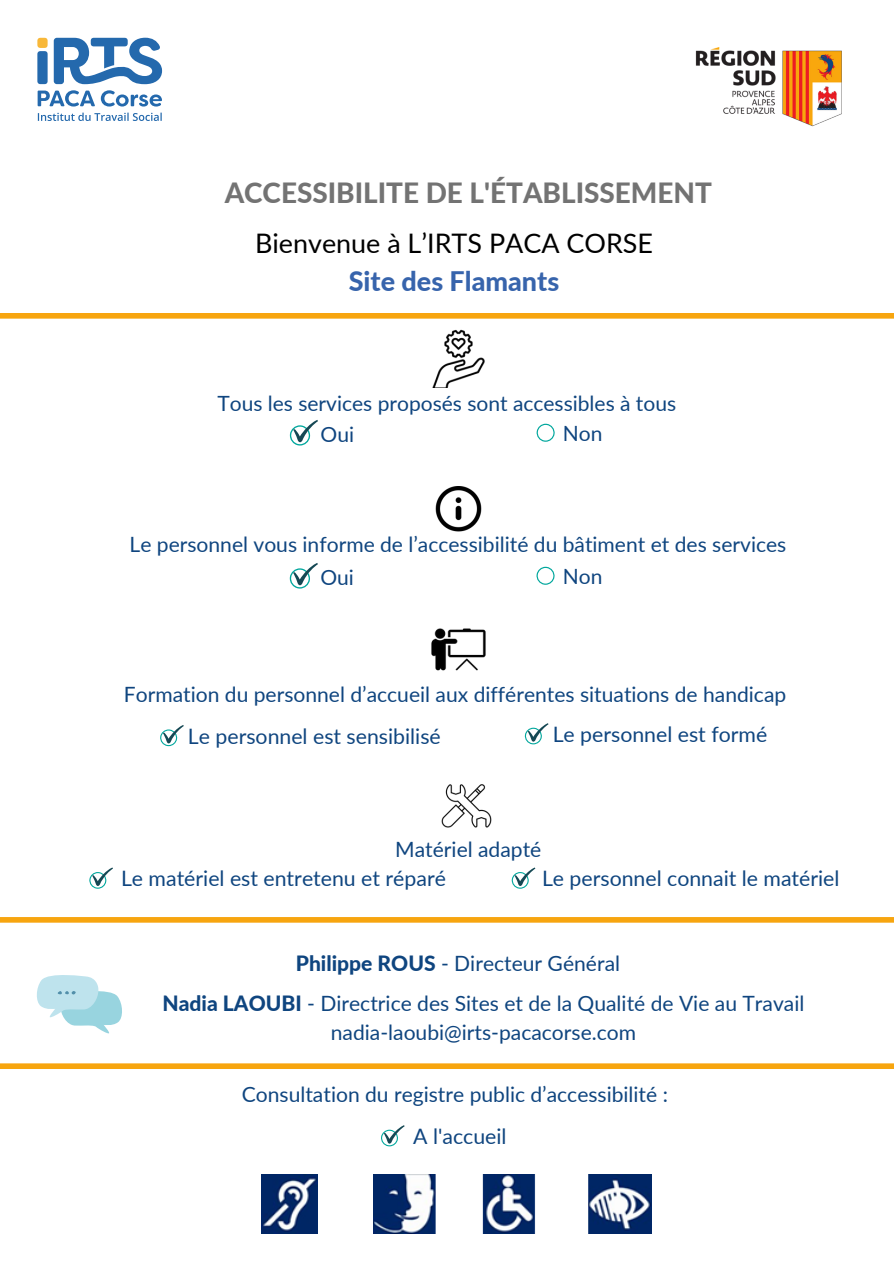
<style>
.page{position:relative;width:894px;height:1264px;background:#fff}
.page>*{position:absolute;margin:0;border:0;box-sizing:border-box;transform-origin:0 0}
.t1{font:800 27.9px "Lato";color:#737373}
.t2{font:26.85px/37.7px "Lato";color:#000;text-align:center}
.t3{font:21.3px "Lato";color:#0f457f}
.t4{font:21px "Lato";color:#0f457f}
.s1{font-weight:800;color:#3764ac}
.s2{font-weight:800}
</style>
<div class="page">
<img style="left:695px;top:47px;width:147px;height:80px">
<img style="left:432px;top:329px;width:53px;height:59px">
<svg style="left:536px;top:424px;width:18px;height:18px"></svg>
<svg style="left:290px;top:420px;width:28px;height:25px"></svg>
<div style="left:0;top:313px;width:893px;height:5px;background:#f7a50f"></div>
<svg style="left:160px;top:725px;width:24px;height:21px"></svg>
<svg style="left:524px;top:723px;width:24px;height:21px"></svg>
<img style="left:435px;top:486px;width:47px;height:45px">
<svg style="left:536px;top:567px;width:18px;height:17px"></svg>
<svg style="left:290px;top:563px;width:28px;height:25px"></svg>
<img style="left:431px;top:628px;width:55px;height:43px">
<svg style="left:89px;top:867px;width:24px;height:21px"></svg>
<svg style="left:511px;top:867px;width:24px;height:21px"></svg>
<img style="left:441px;top:784px;width:51px;height:44px">
<div style="left:0;top:917px;width:893px;height:5px;background:#f7a50f"></div>
<svg style="left:37px;top:975px;width:85px;height:59px"></svg>
<div style="left:0;top:1063px;width:893px;height:5px;background:#f7a50f"></div>
<svg style="left:381px;top:1125px;width:23px;height:21px"></svg>
<img style="left:261px;top:1174px;width:57px;height:59px">
<img style="left:373px;top:1174px;width:278px;height:59px">
<svg style="left:37px;top:38px;width:125px;height:83px"></svg>
<div style="left:37px;top:38px;width:11px;height:10px;background:#f8b83a;border-radius:3px"></div>
<p class="t1" style="left:224px;top:175px;width:488px">ACCESSIBILITE DE L'ÉTABLISSEMENT</p>
<p class="t2" style="left:255px;top:224px;width:399px">Bienvenue à L’IRTS PACA CORSE<br><span class="s1">Site des Flamants</span></p>
<p class="t4" style="left:217px;top:390px;width:460px">Tous les services proposés sont accessibles à tous</p>
<p class="t4" style="left:320px;top:421px;width:35px">Oui</p>
<p class="t4" style="left:562px;top:420px;width:41px">Non</p>
<h2 class="t4" style="left:129px;top:531px;width:658px">Le personnel vous informe de l’accessibilité du bâtiment et des services</h2>
<p class="t4" style="left:320px;top:564px;width:35px">Oui</p>
<p class="t4" style="left:562px;top:563px;width:41px">Non</p>
<p class="t4" style="left:124px;top:681px;width:663px">Formation du personnel d’accueil aux différentes situations de handicap</p>
<p class="t3" style="left:188px;top:722px;width:254px">Le personnel est sensibilisé</p>
<p class="t3" style="left:552px;top:721px;width:216px">Le personnel est formé</p>
<p class="t4" style="left:395px;top:836px;width:147px">Matériel adapté</p>
<p class="t3" style="left:121px;top:865px;width:326px">Le matériel est entretenu et réparé</p>
<p class="t3" style="left:542px;top:865px;width:299px">Le personnel connait le matériel</p>
<p class="t4" style="left:296px;top:950px;width:326px"><span class="s2">Philippe ROUS</span> - Directeur Général</p>
<p class="t4" style="left:162px;top:990px;width:643px"><span class="s2">Nadia LAOUBI</span> - Directrice des Sites et de la Qualité de Vie au Travail</p>
<p class="t4" style="left:331px;top:1019px;width:306px">nadia-laoubi@irts-pacacorse.com</p>
<p class="t4" style="left:242px;top:1081px;width:427px">Consultation du registre public d’accessibilité :</p>
<p class="t3" style="left:413px;top:1122px;width:95px">A l'accueil</p>
</div>
